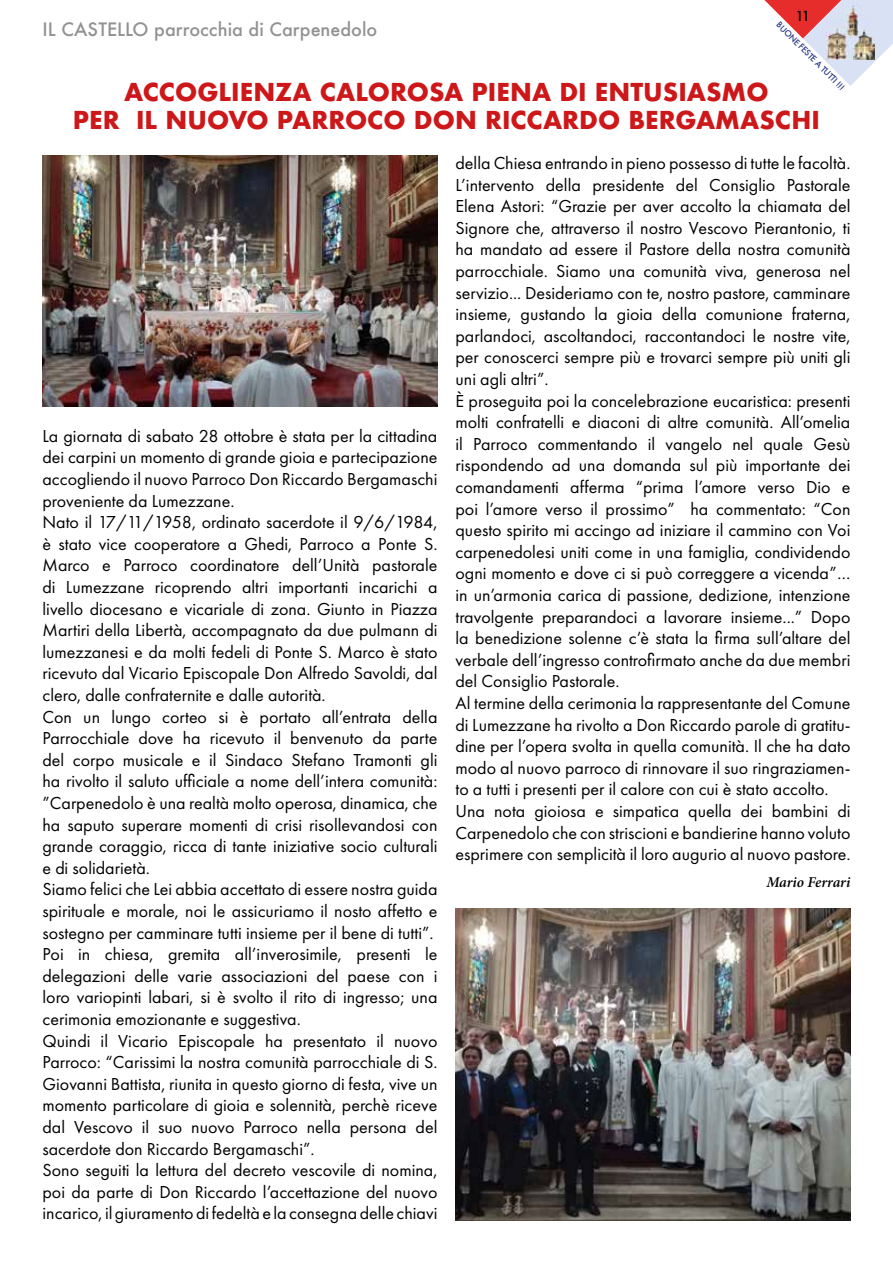
<style>
.page{position:relative;width:893px;height:1263px;background:#fff}
.page>*{position:absolute;margin:0;border:0;box-sizing:border-box;transform-origin:0 0}
.t1{font:700 24px/28.8px "Futura";color:#cd1719;text-align:center}
.t2{font:18px/21.6px "Futura PT";color:#000}
.t3{font:500 18px "Futura";color:#929292}
.t4{font:italic 600 15px "Minion Pro";letter-spacing:-.005em;color:#000}
.t5{font:500 13.5px "Futura";color:#000}
.t6{font:500 8.25px "Futura";color:#283583}
</style>
<div class="page">
<svg style="left:764px;top:0;width:129px;height:86px"></svg>
<img style="left:43px;top:155px;width:394px;height:252px">
<img style="left:455px;top:909px;width:395px;height:311px">
<p class="t5" style="left:795px;top:7px;width:16px">11</p>
<p class="t3" style="left:43px;top:17px;width:336px">IL CASTELLO parrocchia di Carpenedolo</p>
<p class="t6" style="left:782px;top:19px;width:93px;rotate:45deg">BUONE FESTE A TUTTI !!!</p>
<h1 class="t1" style="left:73px;top:77px;width:749px">ACCOGLIENZA CALOROSA PIENA DI ENTUSIASMO<br>PER IL NUOVO PARROCO DON RICCARDO BERGAMASCHI</h1>
<p class="t2" style="left:43px;top:425px;width:396px">La giornata di sabato 28 ottobre è stata per la cittadina dei carpini un momento di grande gioia e partecipazione accogliendo il nuovo Parroco Don Riccardo Bergamaschi proveniente da Lumezzane.<br>Nato il 17/11/1958, ordinato sacerdote il 9/6/1984, è stato vice cooperatore a Ghedi, Parroco a Ponte S.<br>Marco e Parroco coordinatore dell’Unità pastorale di Lumezzane ricoprendo altri importanti incarichi a livello diocesano e vicariale di zona. Giunto in Piazza Martiri della Libertà, accompagnato da due pulmann di lumezzanesi e da molti fedeli di Ponte S. Marco è stato ricevuto dal Vicario Episcopale Don Alfredo Savoldi, dal clero, dalle confraternite e dalle autorità.<br>Con un lungo corteo si è portato all’entrata della Parrocchiale dove ha ricevuto il benvenuto da parte del corpo musicale e il Sindaco Stefano Tramonti gli ha rivolto il saluto ufficiale a nome dell’intera comunità: ”Carpenedolo è una realtà molto operosa, dinamica, che ha saputo superare momenti di crisi risollevandosi con grande coraggio, ricca di tante iniziative socio culturali e di solidarietà.<br>Siamo felici che Lei abbia accettato di essere nostra guida spirituale e morale, noi le assicuriamo il nosto affetto e sostegno per camminare tutti insieme per il bene di tutti”.<br>Poi in chiesa, gremita all’inverosimile, presenti le delegazioni delle varie associazioni del paese con i loro variopinti labari, si è svolto il rito di ingresso; una cerimonia emozionante e suggestiva.<br>Quindi il Vicario Episcopale ha presentato il nuovo Parroco: “Carissimi la nostra comunità parrocchiale di S.<br>Giovanni Battista, riunita in questo giorno di festa, vive un momento particolare di gioia e solennità, perchè riceve dal Vescovo il suo nuovo Parroco nella persona del sacerdote don Riccardo Bergamaschi”.<br>Sono seguiti la lettura del decreto vescovile di nomina, poi da parte di Don Riccardo l’accettazione del nuovo incarico, il giuramento di fedeltà e la consegna delle chiavi</p>
<p class="t2" style="left:455px;top:152px;width:396px">della Chiesa entrando in pieno possesso di tutte le facoltà.<br>L’intervento della presidente del Consiglio Pastorale Elena Astori: “Grazie per aver accolto la chiamata del Signore che, attraverso il nostro Vescovo Pierantonio, ti ha mandato ad essere il Pastore della nostra comunità parrocchiale. Siamo una comunità viva, generosa nel servizio... Desideriamo con te, nostro pastore, camminare insieme, gustando la gioia della comunione fraterna, parlandoci, ascoltandoci, raccontandoci le nostre vite, per conoscerci sempre più e trovarci sempre più uniti gli uni agli altri”.<br>È proseguita poi la concelebrazione eucaristica: presenti molti confratelli e diaconi di altre comunità. All’omelia il Parroco commentando il vangelo nel quale Gesù rispondendo ad una domanda sul più importante dei comandamenti afferma “prima l’amore verso Dio e poi l’amore verso il prossimo” ha commentato: “Con questo spirito mi accingo ad iniziare il cammino con Voi carpenedolesi uniti come in una famiglia, condividendo ogni momento e dove ci si può correggere a vicenda”… in un’armonia carica di passione, dedizione, intenzione travolgente preparandoci a lavorare insieme...” Dopo la benedizione solenne c’è stata la firma sull’altare del verbale dell’ingresso controfirmato anche da due membri del Consiglio Pastorale.<br>Al termine della cerimonia la rappresentante del Comune di Lumezzane ha rivolto a Don Riccardo parole di gratitu&shy;dine per l’opera svolta in quella comunità. Il che ha dato modo al nuovo parroco di rinnovare il suo ringraziamen&shy;to a tutti i presenti per il calore con cui è stato accolto.<br>Una nota gioiosa e simpatica quella dei bambini di Carpenedolo che con striscioni e bandierine hanno voluto esprimere con semplicità il loro augurio al nuovo pastore.</p>
<p class="t4" style="left:766px;top:873px;width:86px">Mario Ferrari</p>
</div>
